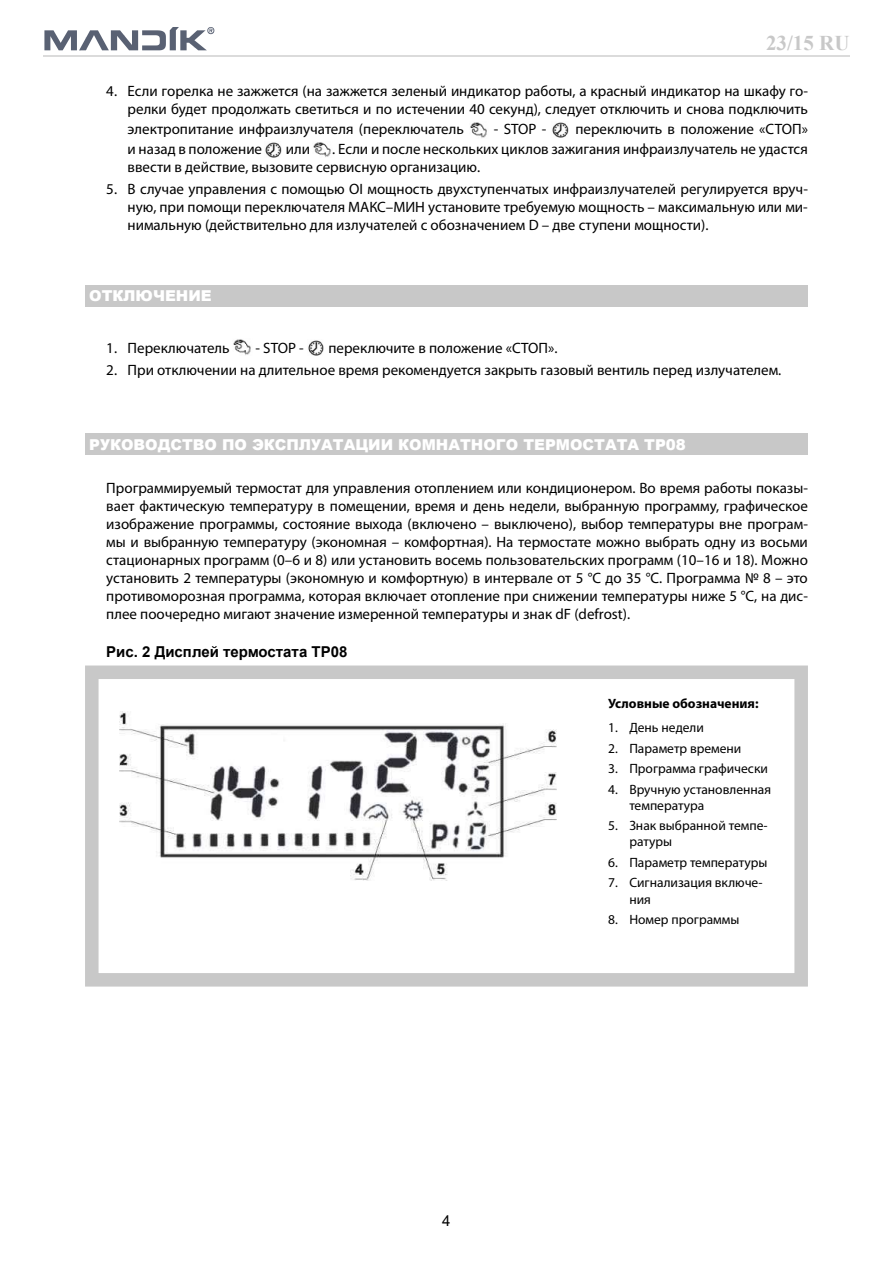
<style>
.page{position:relative;width:893px;height:1263px;background:#fff}
.page>*{position:absolute;margin:0;border:0;box-sizing:border-box;transform-origin:0 0}
.t1{font:700 21px "Times New Roman";color:#c8c8c8}
.t2{font:15px/18px "Myriad Pro";color:#000;text-align:justify}
.t3{font:900 15px "Arial";color:#fff}
.t4{font:700 15px "Arial";color:#000}
.t5{font:15px "Arial";color:#000}
.t6{font:13.5px/16.2px "Myriad Pro";color:#000}
.t7{font:700 13.5px "Myriad Pro";color:#000}
</style>
<div class="page">
<hr style="left:43px;top:55px;width:806px;height:1px;background:#dbdbdb">
<svg style="left:44px;top:27px;width:170px;height:23px"></svg>
<img style="left:233px;top:339px;width:18px;height:16px">
<img style="left:308px;top:340px;width:16px;height:16px">
<div style="left:85px;top:285px;width:723px;height:21px;background:#c8c8c8"></div>
<div style="left:85px;top:434px;width:723px;height:21px;background:#c8c8c8"></div>
<img style="left:119px;top:711px;width:438px;height:170px">
<div style="left:85px;top:665px;width:723px;height:321px;border:14px solid #c8c8c8"></div>
<img style="left:470px;top:122px;width:17px;height:16px">
<img style="left:552px;top:122px;width:17px;height:16px">
<img style="left:265px;top:142px;width:17px;height:16px">
<img style="left:313px;top:142px;width:18px;height:15px">
<h1 class="t1" style="left:766px;top:28px;width:85px">23/15 RU</h1>
<p class="t2" style="left:106px;top:82px;width:703px;text-align:right">4. Если горелка не зажжется (на зажжется зеленый индикатор работы, а красный индикатор на шкафу го&shy;релки будет продолжать светиться и по истечении 40 секунд), следует отключить и снова подключить</p>
<p class="t2" style="left:128px;top:120px;width:338px">электропитание инфраизлучателя (переключатель</p>
<p class="t2" style="left:494px;top:120px;width:54px">- STOP -</p>
<p class="t2" style="left:575px;top:120px;width:234px">переключить в положение «СТОП»</p>
<p class="t2" style="left:128px;top:140px;width:136px">и назад в положение</p>
<p class="t2" style="left:286px;top:140px;width:26px">или</p>
<p class="t2" style="left:128px;top:140px;width:682px;text-indent:205px">. Если и после нескольких циклов зажигания инфраизлучатель не удастся ввести в действие, вызовите сервисную организацию.</p>
<p class="t2" style="left:128px;top:180px;width:682px;text-indent:-21px">5. В случае управления с помощью OI мощность двухступенчатых инфраизлучателей регулируется вруч&shy;ную, при помощи переключателя МАКС–МИН установите требуемую мощность – максимальную или ми&shy;нимальную (действительно для излучателей с обозначением D – две ступени мощности).</p>
<p class="t3" style="left:89px;top:285px;width:124px">ОТКЛЮЧЕНИЕ</p>
<p class="t2" style="left:106px;top:338px;width:125px">1. Переключатель</p>
<p class="t2" style="left:255px;top:338px;width:50px">- STOP -</p>
<p class="t2" style="left:328px;top:338px;width:231px">переключите в положение «СТОП».</p>
<p class="t2" style="left:106px;top:361px;width:677px">2. При отключении на длительное время рекомендуется закрыть газовый вентиль перед излучателем.</p>
<p class="t3" style="left:89px;top:433px;width:598px">РУКОВОДСТВО ПО ЭКСПЛУАТАЦИИ КОМНАТНОГО ТЕРМОСТАТА TP08</p>
<p class="t2" style="left:106px;top:478px;width:703px">Программируемый термостат для управления отоплением или кондиционером. Во время работы показы&shy;вает фактическую температуру в помещении, время и день недели, выбранную программу, графическое изображение программы, состояние выхода (включено – выключено), выбор температуры вне програм&shy;мы и выбранную температуру (экономная – комфортная). На термостате можно выбрать одну из восьми стационарных программ (0–6 и 8) или установить восемь пользовательских программ (10–16 и 18). Можно установить 2 температуры (экономную и комфортную) в интервале от 5 °C до 35 °C. Программа № 8 – это противоморозная программа, которая включает отопление при снижении температуры ниже 5 °C, на дис&shy;плее поочередно мигают значение измеренной температуры и знак dF (defrost).</p>
<p class="t4" style="left:106px;top:641px;width:243px">Рис. 2 Дисплей термостата TP08</p>
<p class="t7" style="left:608px;top:694px;width:152px">Условные обозначения:</p>
<p class="t6" style="left:608px;top:719px;width:97px">1. День недели</p>
<p class="t6" style="left:608px;top:740px;width:135px">2. Параметр времени</p>
<p class="t6" style="left:608px;top:760px;width:161px">3. Программа графически</p>
<p class="t6" style="left:629px;top:781px;width:143px;text-indent:-21px">4. Вручную установленная температура</p>
<p class="t6" style="left:629px;top:817px;width:140px;text-indent:-21px">5. Знак выбранной темпе&shy;ратуры</p>
<p class="t6" style="left:608px;top:854px;width:161px">6. Параметр температуры</p>
<p class="t6" style="left:629px;top:874px;width:135px;text-indent:-21px">7. Сигнализация включе&shy;ния</p>
<p class="t6" style="left:608px;top:911px;width:133px">8. Номер программы</p>
<p class="t5" style="left:442px;top:1210px;width:10px">4</p>
</div>
